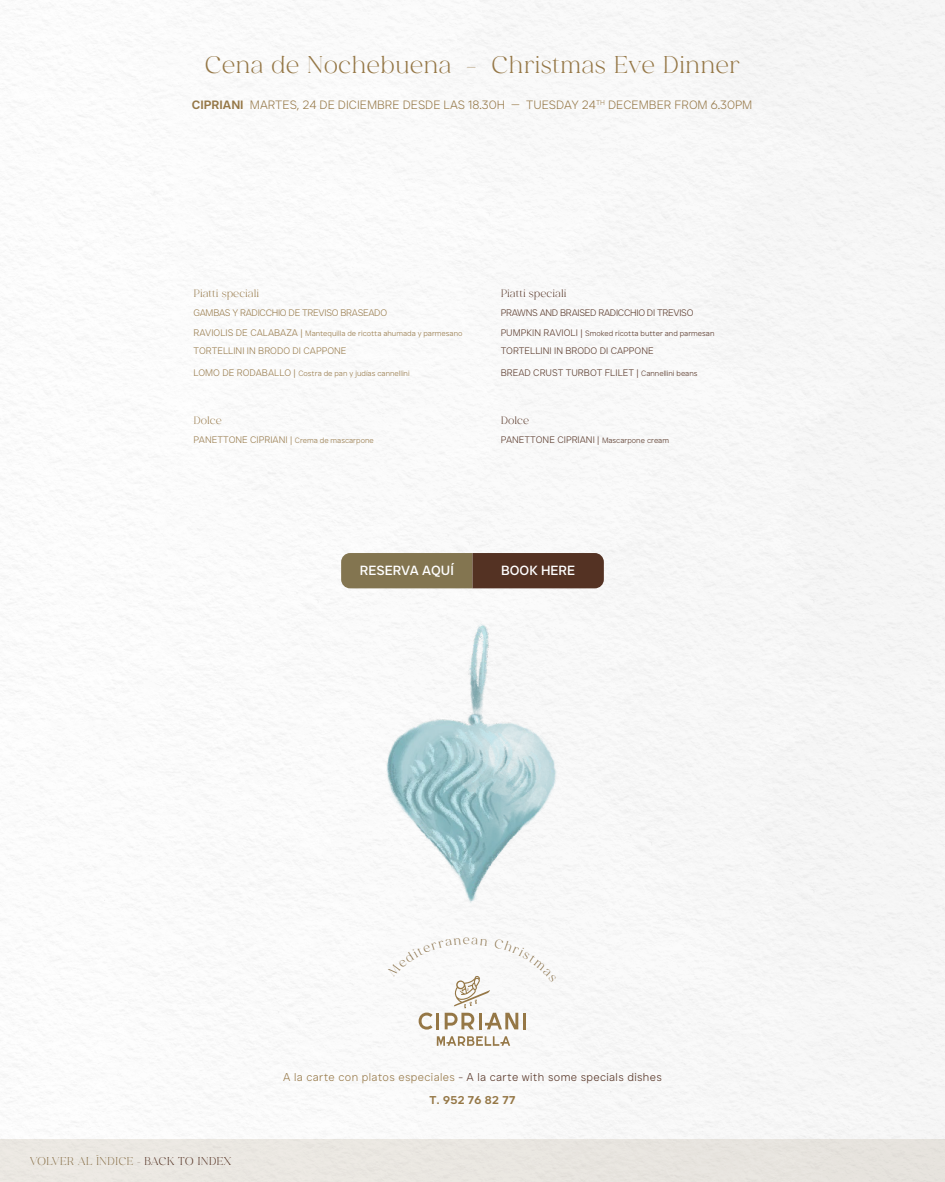
<style>
.page{position:relative;width:945px;height:1182px;background:#fff}
.page>*{position:absolute;margin:0;border:0;box-sizing:border-box;transform-origin:0 0}
.t1{font:24.15px "Milyuna";color:#957746}
.t2{font:500 13.3px "JUST Sans";color:#fff}
.t3{font:300 expanded 12.08px "JUST Sans";color:#957746}
.t4{font:11.38px "Milyuna";color:#8a724b}
.t5{font:300 expanded 11.29px/22.7px "JUST Sans";letter-spacing:.03em;color:#543223;text-align:center}
.t6{font:10.67px "Milyuna";color:#957746}
.t7{font:10.67px "Milyuna";color:#543223}
.t8{font:300 expanded 9.45px "JUST Sans";color:#543223}
.t9{font:300 expanded 9.45px "JUST Sans";letter-spacing:-.005em;color:#957746}
.t10{font:300 expanded 9.45px "JUST Sans";letter-spacing:-.03em;color:#543223}
.t11{font:300 expanded 9.45px "JUST Sans";letter-spacing:-.03em;color:#957746}
.t12{font:300 expanded 7.7px "JUST Sans";color:#957746}
.t13{font:300 expanded 7.7px "JUST Sans";color:#543223}
.s1{font-weight:600;font-stretch:normal}
.s2{font-size:9.45px}
.s3{font-size:7.7px}
.s4{color:#543223}
.s5{color:#957746}
.s6{font-weight:600;font-stretch:normal;color:#957746}
</style>
<div class="page">
<img style="left:0;top:0;width:945px;height:1181px">
<svg style="left:437px;top:1036px;width:73px;height:9px"></svg>
<img style="left:386px;top:620px;width:173px;height:289px">
<svg style="left:341px;top:553px;width:263px;height:35px"></svg>
<div style="left:0;top:1138px;width:944px;height:43px;background:#e8e5e0"></div>
<svg style="left:388px;top:937px;width:168px;height:92px"></svg>
<h1 class="t1" style="left:204px;top:55px;width:537px">Cena de Nochebuena — Christmas Eve Dinner</h1>
<h3 class="t3" style="left:192px;top:98px;width:562px"><span class="s1">CIPRIANI</span> MARTES, 24 DE DICIEMBRE DESDE LAS 18.30H — TUESDAY 24<sup>TH</sup> DECEMBER FROM 6.30PM</h3>
<h3 class="t6" style="left:193px;top:289px;width:67px">Piatti speciali</h3>
<h3 class="t7" style="left:501px;top:289px;width:67px">Piatti speciali</h3>
<p class="t11" style="left:193px;top:307px;width:195px">GAMBAS Y RADICCHIO DE TREVISO BRASEADO</p>
<p class="t10" style="left:501px;top:307px;width:194px">PRAWNS AND BRAISED RADICCHIO DI TREVISO</p>
<p class="t12" style="left:193px;top:328px;width:271px"><span class="s2">RAVIOLIS DE CALABAZA |</span> Mantequilla de ricotta ahumada y parmesano</p>
<p class="t13" style="left:501px;top:328px;width:215px"><span class="s2">PUMPKIN RAVIOLI |</span> Smoked ricotta butter and parmesan</p>
<p class="t9" style="left:193px;top:345px;width:155px">TORTELLINI IN BRODO DI CAPPONE</p>
<p class="t8" style="left:501px;top:345px;width:155px">TORTELLINI IN BRODO DI CAPPONE</p>
<p class="t12" style="left:193px;top:369px;width:218px"><span class="s2">LOMO DE RODABALLO |</span> Costra de pan y judías cannellini</p>
<p class="t8" style="left:501px;top:367px;width:198px">BREAD CRUST TURBOT FLILET | <span class="s3">Cannellini beans</span></p>
<h3 class="t6" style="left:193px;top:416px;width:30px">Dolce</h3>
<h3 class="t7" style="left:501px;top:416px;width:30px">Dolce</h3>
<p class="t9" style="left:193px;top:434px;width:182px">PANETTONE CIPRIANI | <span class="s3">Crema de mascarpone</span></p>
<p class="t8" style="left:501px;top:434px;width:170px">PANETTONE CIPRIANI | <span class="s3">Mascarpone cream</span></p>
<h2 class="t2" style="left:360px;top:562px;width:96px">RESERVA AQUÍ</h2>
<h2 class="t2" style="left:501px;top:562px;width:76px">BOOK HERE</h2>
<h3 class="t4" style="left:30px;top:1156px;width:203px">VOLVER AL ÏNDICE <span class="s4">- BACK TO INDEX</span></h3>
<h3 class="t5" style="left:283px;top:1065px;width:380px"><span class="s5">A la carte con platos especiales</span> - A la carte with some specials dishes<br><span class="s6">T. 952 76 82 77</span></h3>
</div>
